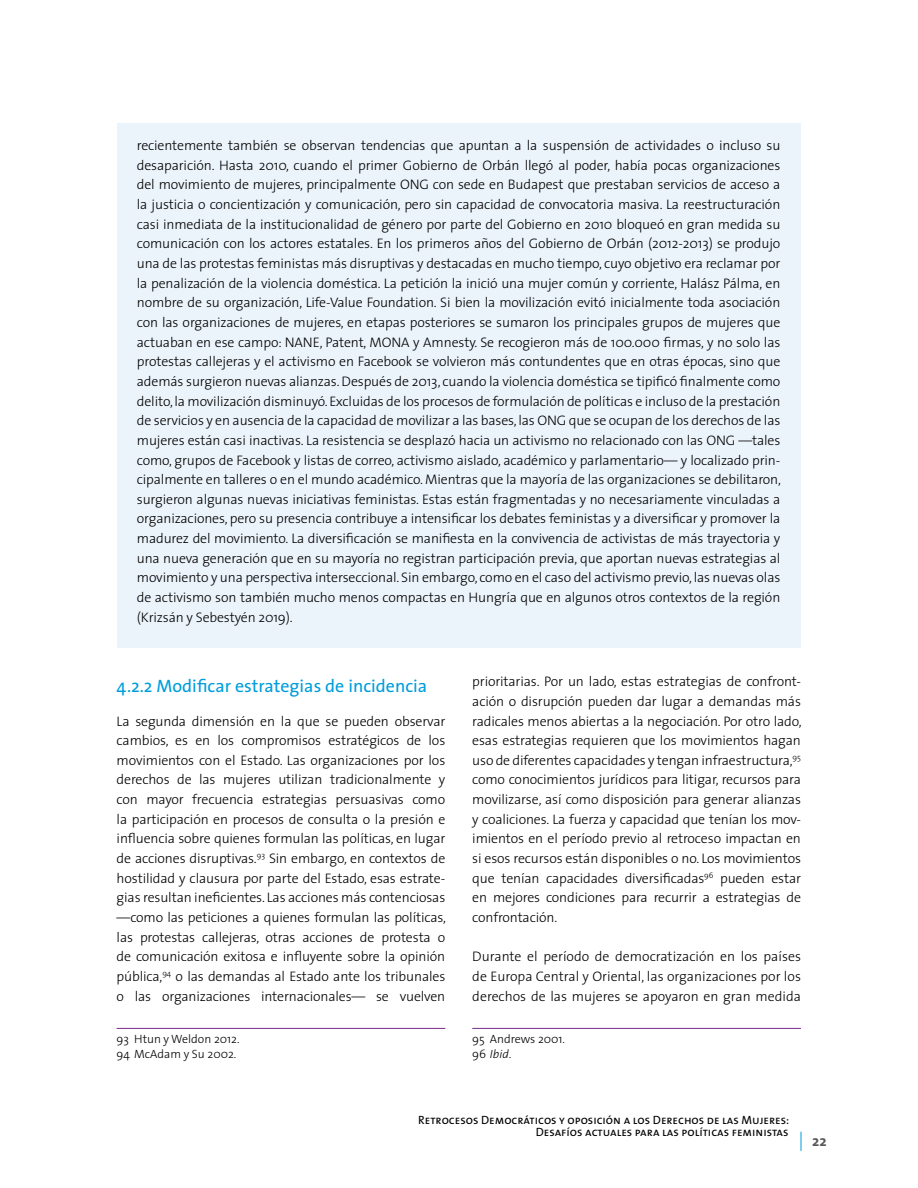
<style>
.page{position:relative;width:918px;height:1188px;background:#fff}
.page>*{position:absolute;margin:0;border:0;box-sizing:border-box;transform-origin:0 0}
.t1{font:18px "The Sans";color:#009ddc}
.t2{font:700 15px "The Sans";color:#58595b}
.t3{font:300 13.8px/19.6px "The Sans";letter-spacing:-.01em;color:#000;text-align:justify}
.t4{font:12px/12px "The Sans Caps";color:#000;text-align:right}
.t5{font:300 12px/15px "The Sans";color:#000}
.s1{font-style:italic}
</style>
<div class="page">
<svg style="left:801px;top:1132px;width:1px;height:19px"></svg>
<hr style="left:117px;top:1028px;width:328px;height:1px;background:#78288b">
<hr style="left:472px;top:1028px;width:329px;height:1px;background:#78288b">
<div style="left:117px;top:123px;width:684px;height:525px;background:#ecf4fb"></div>
<p class="t3" style="left:137px;top:135px;width:646px">recientemente también se observan tendencias que apuntan a la suspensión de actividades o incluso su desaparición. Hasta 2010, cuando el primer Gobierno de Orbán llegó al poder, había pocas organizaciones del movimiento de mujeres, principalmente ONG con sede en Budapest que prestaban servicios de acceso a la justicia o concientización y comunicación, pero sin capacidad de convocatoria masiva. La reestructuración casi inmediata de la institucionalidad de género por parte del Gobierno en 2010 bloqueó en gran medida su comunicación con los actores estatales. En los primeros años del Gobierno de Orbán (2012-2013) se produjo una de las protestas feministas más disruptivas y destacadas en mucho tiempo, cuyo objetivo era reclamar por la penalización de la violencia doméstica. La petición la inició una mujer común y corriente, Halász Pálma, en nombre de su organización, Life-Value Foundation. Si bien la movilización evitó inicialmente toda asociación con las organizaciones de mujeres, en etapas posteriores se sumaron los principales grupos de mujeres que actuaban en ese campo: NANE, Patent, MONA y Amnesty. Se recogieron más de 100.000 firmas, y no solo las protestas callejeras y el activismo en Facebook se volvieron más contundentes que en otras épocas, sino que además surgieron nuevas alianzas. Después de 2013, cuando la violencia doméstica se tipificó finalmente como delito, la movilización disminuyó. Excluidas de los procesos de formulación de políticas e incluso de la prestación de servicios y en ausencia de la capacidad de movilizar a las bases, las ONG que se ocupan de los derechos de las mujeres están casi inactivas. La resistencia se desplazó hacia un activismo no relacionado con las ONG —tales como, grupos de Facebook y listas de correo, activismo aislado, académico y parlamentario— y localizado prin&shy;cipalmente en talleres o en el mundo académico. Mientras que la mayoría de las organizaciones se debilitaron, surgieron algunas nuevas iniciativas feministas. Estas están fragmentadas y no necesariamente vinculadas a organizaciones, pero su presencia contribuye a intensificar los debates feministas y a diversificar y promover la madurez del movimiento. La diversificación se manifiesta en la convivencia de activistas de más trayectoria y una nueva generación que en su mayoría no registran participación previa, que aportan nuevas estrategias al movimiento y una perspectiva interseccional. Sin embargo, como en el caso del activismo previo, las nuevas olas de activismo son también mucho menos compactas en Hungría que en algunos otros contextos de la región (Krizsán y Sebestyén 2019).</p>
<h1 class="t1" style="left:117px;top:671px;width:312px">4.2.2 Modificar estrategias de incidencia</h1>
<p class="t3" style="left:117px;top:711px;width:331px">La segunda dimensión en la que se pueden observar cambios, es en los compromisos estratégicos de los movimientos con el Estado. Las organizaciones por los derechos de las mujeres utilizan tradicionalmente y con mayor frecuencia estrategias persuasivas como la participación en procesos de consulta o la presión e influencia sobre quienes formulan las políticas, en lugar de acciones disruptivas.<sup>93</sup> Sin embargo, en contextos de hostilidad y clausura por parte del Estado, esas estrate&shy;gias resultan ineficientes. Las acciones más contenciosas —como las peticiones a quienes formulan las políticas, las protestas callejeras, otras acciones de protesta o de comunicación exitosa e influyente sobre la opinión pública,<sup>94</sup> o las demandas al Estado ante los tribunales o las organizaciones internacionales— se vuelven</p>
<p class="t5" style="left:117px;top:1031px;width:124px">93 Htun y Weldon 2012.<br>94 McAdam y Su 2002.</p>
<p class="t3" style="left:472px;top:671px;width:331px">prioritarias. Por un lado, estas estrategias de confront&shy;ación o disrupción pueden dar lugar a demandas más radicales menos abiertas a la negociación. Por otro lado, esas estrategias requieren que los movimientos hagan uso de diferentes capacidades y tengan infraestructura,<sup>95 </sup>como conocimientos jurídicos para litigar, recursos para movilizarse, así como disposición para generar alianzas y coaliciones. La fuerza y capacidad que tenían los mov&shy;imientos en el período previo al retroceso impactan en si esos recursos están disponibles o no. Los movimientos que tenían capacidades diversificadas<sup>96</sup> pueden estar en mejores condiciones para recurrir a estrategias de confrontación.</p>
<p class="t3" style="left:472px;top:946px;width:330px">Durante el período de democratización en los países de Europa Central y Oriental, las organizaciones por los derechos de las mujeres se apoyaron en gran medida</p>
<p class="t5" style="left:472px;top:1031px;width:94px">95 Andrews 2001.<br>96 <span class="s1">Ibid</span>.</p>
<p class="t4" style="left:418px;top:1113px;width:372px">Retrocesos Democráticos y oposición a los Derechos de las Mujeres:<br>Desafíos actuales para las políticas feministas</p>
<p class="t2" style="left:812px;top:1129px;width:16px">22</p>
</div>
